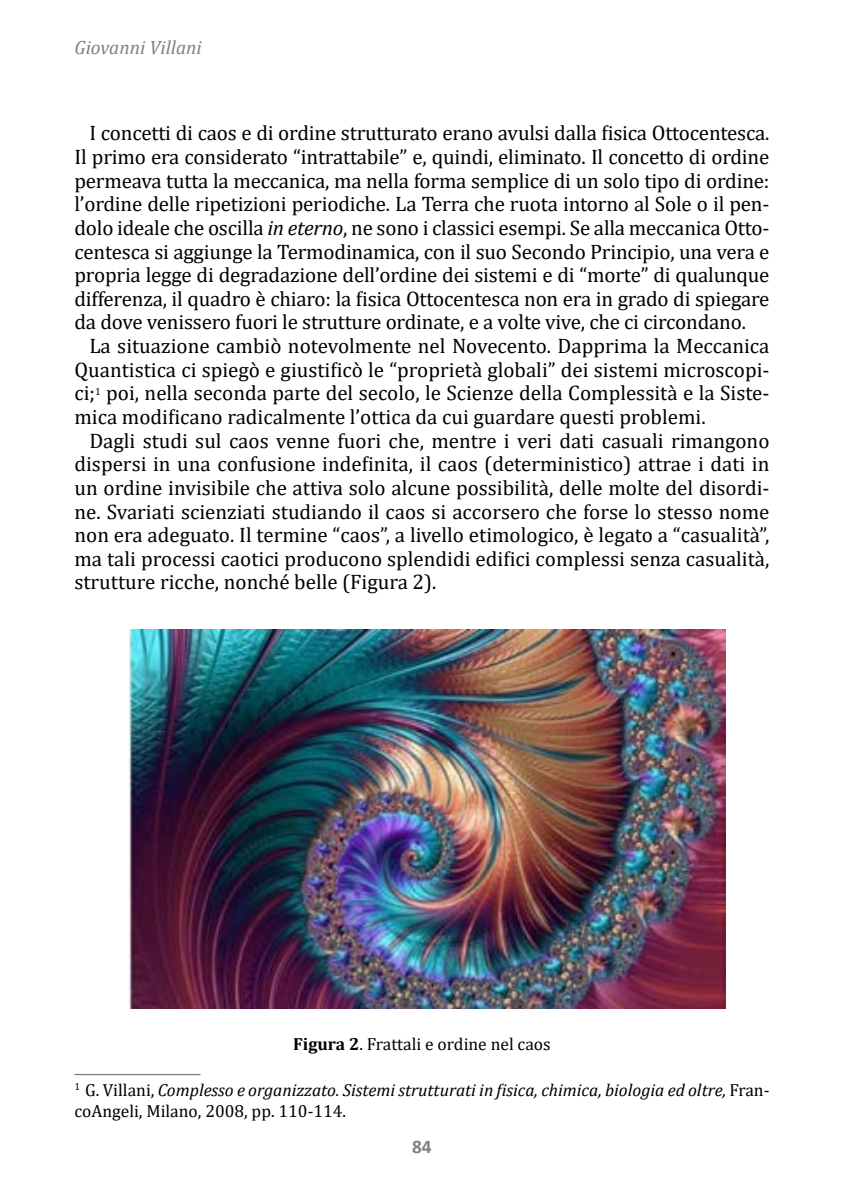
<style>
.page{position:relative;width:844px;height:1191px;background:#fff}
.page>*{position:absolute;margin:0;border:0;box-sizing:border-box;transform-origin:0 0}
.t1{font:21px/23.6px "Cambria";color:#000;text-align:justify}
.t2{font:italic 19.25px "Cambria";color:#808080}
.t3{font:700 19.25px "Calibri";color:#808080}
.t4{font:italic 17.5px/21px "Cambria";color:#000}
.t5{font:17.5px "Cambria";color:#000}
.s1{font-style:italic}
.s2{font-weight:700}
.s3{font-style:normal}
</style>
<div class="page">
<img style="left:129px;top:629px;width:596px;height:379px">
<hr style="left:74px;top:1073px;width:126px;height:2px;background:#808080">
<p class="t2" style="left:74px;top:33px;width:129px">Giovanni Villani</p>
<p class="t1" style="left:74px;top:121px;width:696px;text-indent:15px">I concetti di caos e di ordine strutturato erano avulsi dalla fisica Ottocentesca.<br>Il primo era considerato “intrattabile” e, quindi, eliminato. Il concetto di ordine permeava tutta la meccanica, ma nella forma semplice di un solo tipo di ordine: l’ordine delle ripetizioni periodiche. La Terra che ruota intorno al Sole o il pen&shy;dolo ideale che oscilla <span class="s1">in eterno</span>, ne sono i classici esempi. Se alla meccanica Otto&shy;centesca si aggiunge la Termodinamica, con il suo Secondo Principio, una vera e propria legge di degradazione dell’ordine dei sistemi e di “morte” di qualunque differenza, il quadro è chiaro: la fisica Ottocentesca non era in grado di spiegare da dove venissero fuori le strutture ordinate, e a volte vive, che ci circondano.</p>
<p class="t1" style="left:74px;top:334px;width:696px;text-indent:15px">La situazione cambiò notevolmente nel Novecento. Dapprima la Meccanica Quantistica ci spiegò e giustificò le “proprietà globali” dei sistemi microscopi&shy;ci;<sup>1</sup> poi, nella seconda parte del secolo, le Scienze della Complessità e la Siste&shy;mica modificano radicalmente l’ottica da cui guardare questi problemi.</p>
<p class="t1" style="left:74px;top:428px;width:696px;text-indent:15px">Dagli studi sul caos venne fuori che, mentre i veri dati casuali rimangono dispersi in una confusione indefinita, il caos (deterministico) attrae i dati in un ordine invisibile che attiva solo alcune possibilità, delle molte del disordi&shy;ne. Svariati scienziati studiando il caos si accorsero che forse lo stesso nome non era adeguato. Il termine “caos”, a livello etimologico, è legato a “casualità”, ma tali processi caotici producono splendidi edifici complessi senza casualità, strutture ricche, nonché belle (Figura 2).</p>
<p class="t5" style="left:293px;top:1033px;width:259px"><span class="s2">Figura 2</span>. Frattali e ordine nel caos</p>
<p class="t4" style="left:74px;top:1078px;width:696px"><sup>1</sup> <span class="s3">G. Villani,</span> Complesso e organizzato. Sistemi strutturati in fisica, chimica, biologia ed oltre, <span class="s3">Fran&shy;coAngeli, Milano, 2008, pp. 110-114.</span></p>
<p class="t3" style="left:412px;top:1133px;width:21px">84</p>
</div>
